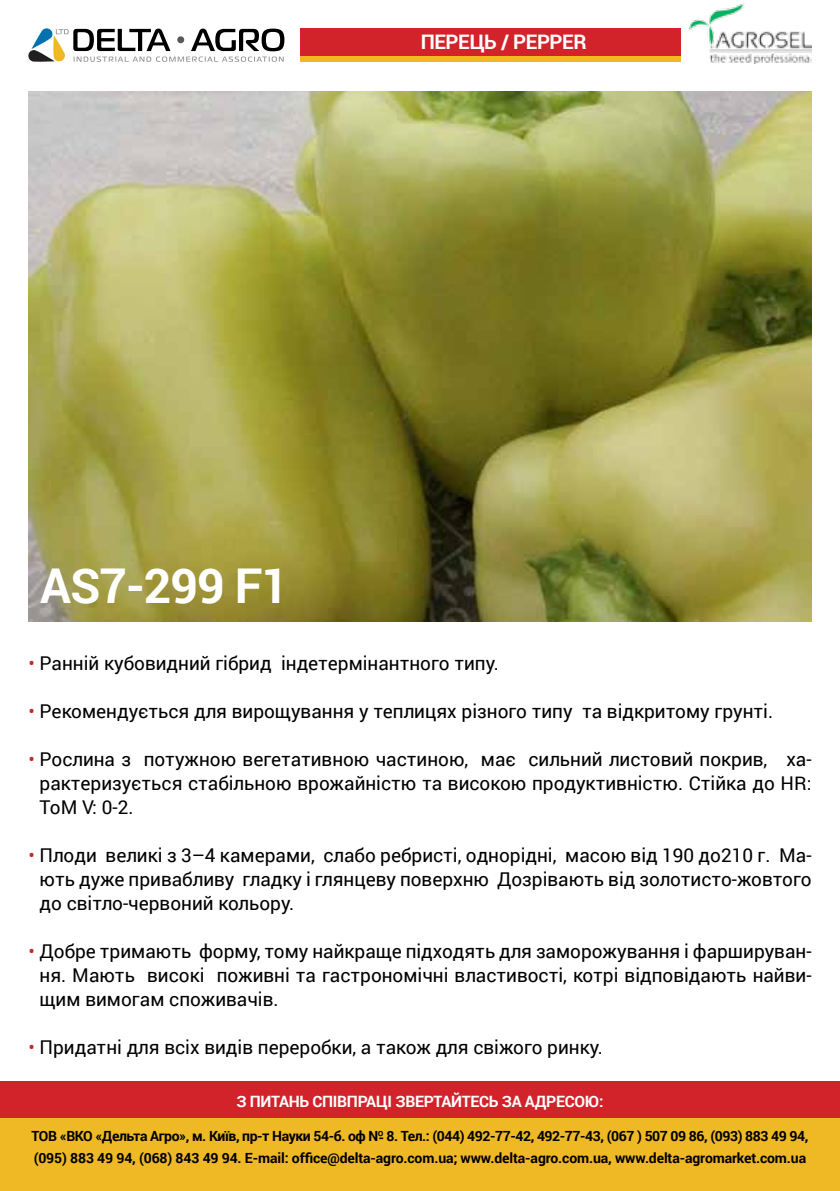
<style>
.page{position:relative;width:840px;height:1191px;background:#fff}
.page>*{position:absolute;margin:0;border:0;box-sizing:border-box;transform-origin:0 0}
.t1{font:700 48px "Roboto";letter-spacing:-.02em;color:#fff}
.t2{font:700 20px "Roboto";letter-spacing:-.02em;color:#fff}
.t3{font:19px/24px "Roboto";color:#000;text-align:justify}
.t4{font:700 15.6px "Roboto";letter-spacing:-.02em;color:#fff}
.t5{font:700 14px/22px "Roboto";letter-spacing:-.01em;color:#000}
.s1{color:#d2232a}
</style>
<div class="page">
<img style="left:28px;top:92px;width:783px;height:530px">
<div style="left:0;top:1081px;width:839px;height:38px;background:#d2232a"></div>
<div style="left:0;top:1119px;width:839px;height:72px;background:#eeb925"></div>
<img style="left:689px;top:4px;width:122px;height:59px">
<svg style="left:28px;top:28px;width:256px;height:34px"></svg>
<div style="left:300px;top:28px;width:380px;height:32px;background:#d2232a"></div>
<div style="left:300px;top:57px;width:380px;height:5px;background:#eeb925"></div>
<p class="t2" style="left:420px;top:28px;width:167px">ПЕРЕЦЬ / PEPPER</p>
<h1 class="t1" style="left:40px;top:551px;width:250px">AS7-299 F1</h1>
<p class="t3" style="left:28px;top:650px;width:471px"><span class="s1">•</span> Ранній кубовидний гібрид індетермінантного типу.</p>
<p class="t3" style="left:28px;top:698px;width:745px"><span class="s1">•</span> Рекомендується для вирощування у теплицях різного типу та відкритому грунті.</p>
<p class="t3" style="left:40px;top:746px;width:773px;text-indent:-11px"><span class="s1">•</span> Рослина з потужною вегетативною частиною, має сильний листовий покрив, ха&shy;рактеризується стабільною врожайністю та високою продуктивністю. Стійка до HR:<br>ToM V: 0-2.</p>
<p class="t3" style="left:40px;top:842px;width:773px;text-indent:-11px"><span class="s1">•</span> Плоди великі з 3–4 камерами, слабо ребристі, однорідні, масою від 190 до210 г. Ма&shy;ють дуже привабливу гладку і глянцеву поверхню Дозрівають від золотисто-жовтого до світло-червоний кольору.</p>
<p class="t3" style="left:40px;top:938px;width:773px;text-indent:-11px"><span class="s1">•</span> Добре тримають форму, тому найкраще підходять для заморожування і фаршируван&shy;ня. Мають високі поживні та гастрономічні властивості, котрі відповідають найви&shy;щим вимогам споживачів.</p>
<p class="t3" style="left:28px;top:1034px;width:575px"><span class="s1">•</span> Придатні для всіх видів переробки, а також для свіжого ринку.</p>
<p class="t4" style="left:236px;top:1090px;width:368px">З ПИТАНЬ СПІВПРАЦІ ЗВЕРТАЙТЕСЬ ЗА АДРЕСОЮ:</p>
<p class="t5" style="left:32px;top:1124px;width:777px">ТОВ «ВКО «Дельта Агро», м. Київ, пр-т Науки 54-б. оф № 8. Тел.: (044) 492-77-42, 492-77-43, (067 ) 507 09 86, (093) 883 49 94, (095) 883 49 94, (068) 843 49 94. E-mail: office@delta-agro.com.ua; www.delta-agro.com.ua, www.delta-agromarket.com.ua</p>
</div>
